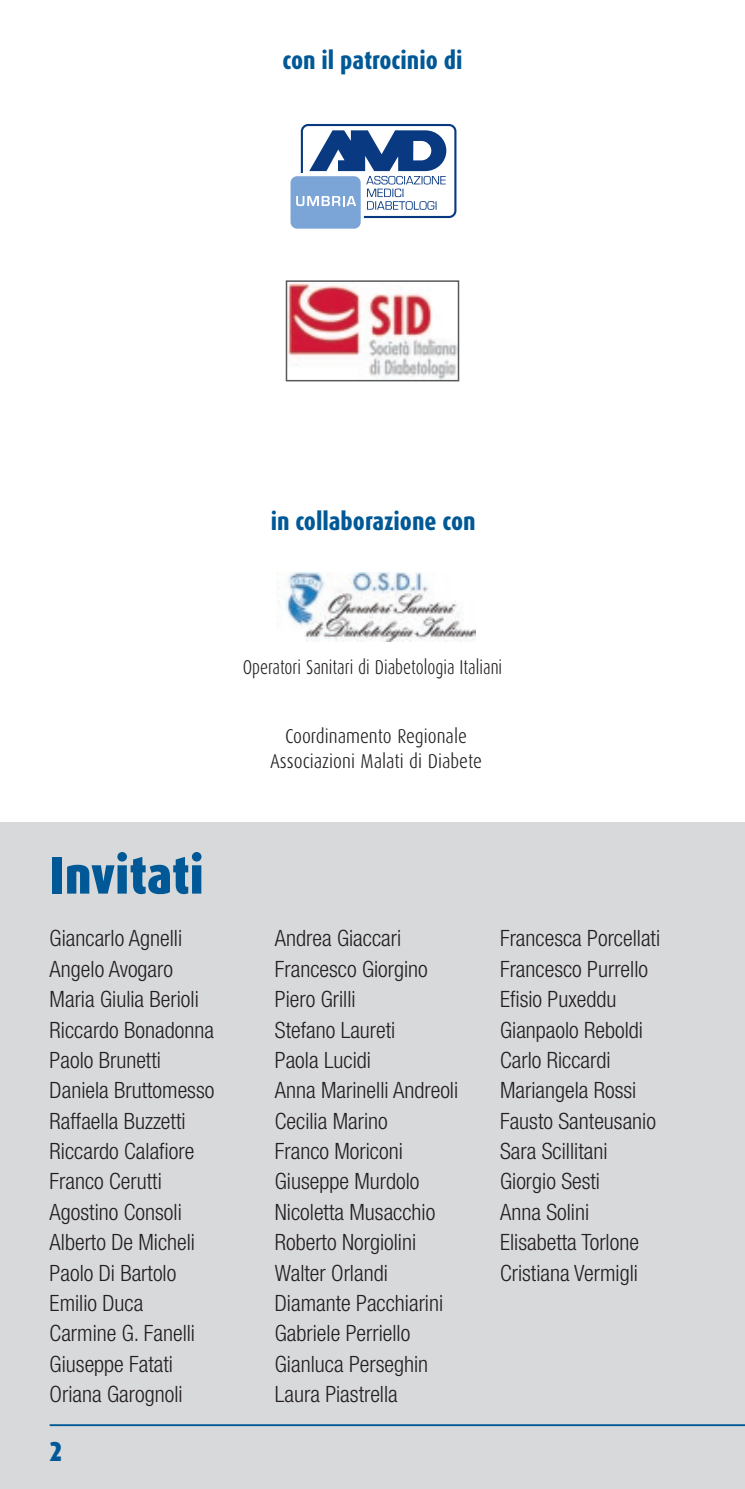
<style>
.page{position:relative;width:745px;height:1489px;background:#fff}
.page>*{position:absolute;margin:0;border:0;box-sizing:border-box;transform-origin:0 0}
.t1{font:900 52.5px "Dax Condensed";color:#005996}
.t2{font:900 27.5px "Dax Condensed";color:#005996}
.t3{font:800 25px "Dax Condensed";color:#005996}
.t4{font:300 condensed 22.5px/30.5px "Helvetica Neue LT Std";color:#231f20}
.t5{font:300 20px/25px "Dax Condensed";color:#231f20;text-align:center}
.t6{font:300 20px "Dax Condensed";color:#231f20;scale:.9 1}
</style>
<div class="page">
<div style="left:0;top:822px;width:744px;height:666px;background:#d8d9db"></div>
<hr style="left:50px;top:1423px;width:694px;height:2px;background:#005996">
<img style="left:276px;top:573px;width:199px;height:68px">
<div style="left:290px;top:176px;width:70px;height:53px;background:#7ca5d7;border-radius:7px"></div>
<svg style="left:296px;top:124px;width:160px;height:95px"></svg>
<img style="left:288px;top:283px;width:168px;height:95px">
<div style="left:285px;top:280px;width:174px;height:101px;border:2px solid #57585a"></div>
<p class="t3" style="left:282px;top:46px;width:181px">con il patrocinio di</p>
<p class="t3" style="left:270px;top:507px;width:206px">in collaborazione con</p>
<p class="t6" style="left:242px;top:656px;width:290px">Operatori Sanitari di Diabetologia Italiani</p>
<h1 class="t1" style="left:50px;top:846px;width:155px">Invitati</h1>
<p class="t5" style="left:270px;top:724px;width:213px">Coordinamento Regionale<br>Associazioni Malati di Diabete</p>
<p class="t4" style="left:50px;top:922px;width:166px">Giancarlo Agnelli<br>Angelo Avogaro<br>Maria Giulia Berioli<br>Riccardo Bonadonna<br>Paolo Brunetti<br>Daniela Bruttomesso<br>Raffaella Buzzetti<br>Riccardo Calafiore<br>Franco Cerutti<br>Agostino Consoli<br>Alberto De Micheli<br>Paolo Di Bartolo<br>Emilio Duca<br>Carmine G. Fanelli<br>Giuseppe Fatati<br>Oriana Garognoli</p>
<p class="t4" style="left:275px;top:922px;width:185px">Andrea Giaccari<br>Francesco Giorgino<br>Piero Grilli<br>Stefano Laureti<br>Paola Lucidi<br>Anna Marinelli Andreoli<br>Cecilia Marino<br>Franco Moriconi<br>Giuseppe Murdolo<br>Nicoletta Musacchio<br>Roberto Norgiolini<br>Walter Orlandi<br>Diamante Pacchiarini<br>Gabriele Perriello<br>Gianluca Perseghin<br>Laura Piastrella</p>
<p class="t4" style="left:500px;top:922px;width:161px">Francesca Porcellati<br>Francesco Purrello<br>Efisio Puxeddu<br>Gianpaolo Reboldi<br>Carlo Riccardi<br>Mariangela Rossi<br>Fausto Santeusanio<br>Sara Scillitani<br>Giorgio Sesti<br>Anna Solini<br>Elisabetta Torlone<br>Cristiana Vermigli</p>
<p class="t2" style="left:50px;top:1436px;width:14px">2</p>
</div>
